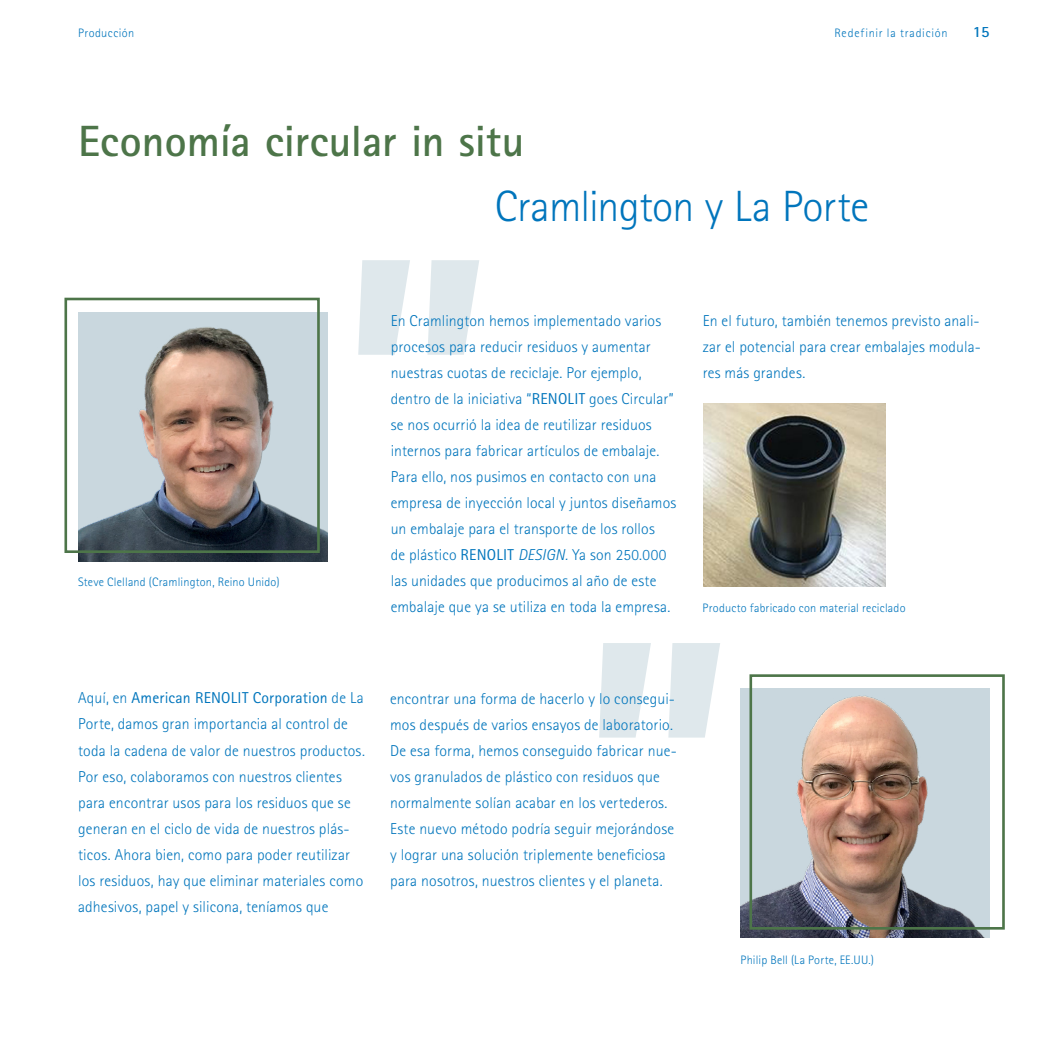
<style>
.page{position:relative;width:1042px;height:1042px;background:#fff}
.page>*{position:absolute;margin:0;border:0;box-sizing:border-box;transform-origin:0 0}
.t1{font:700 43.75px "Rotis Sans Serif Std";color:#4d7549}
.t2{font:300 43.75px "Rotis Sans Serif Std";letter-spacing:-.015em;color:#0075bc}
.t3{font:300 15.75px/26.1px "Rotis Sans Serif Std";letter-spacing:.01em;color:#0075bc}
.t4{font:700 15.75px "Rotis Sans Serif Std";color:#0075bc}
.t5{font:300 12.25px "Rotis Sans Serif Std";letter-spacing:.02em;color:#0075bc}
.t6{font:300 12.25px "Rotis Sans Serif Std";letter-spacing:.065em;color:#0075bc}
.s1{font-weight:400}
.s2{font-style:italic}
</style>
<div class="page">
<img style="left:79px;top:312px;width:249px;height:249px">
<img style="left:703px;top:404px;width:182px;height:182px">
<img style="left:740px;top:688px;width:250px;height:250px">
<div style="left:749px;top:674px;width:256px;height:255px;border:3px solid #4d7549"></div>
<div style="left:64px;top:298px;width:256px;height:255px;border:3px solid #4d7549"></div>
<svg style="left:599px;top:643px;width:121px;height:94px"></svg>
<svg style="left:358px;top:260px;width:121px;height:95px"></svg>
<p class="t5" style="left:78px;top:26px;width:58px">Producción</p>
<p class="t6" style="left:834px;top:26px;width:115px">Redefinir la tradición</p>
<p class="t4" style="left:973px;top:22px;width:18px">15</p>
<h1 class="t1" style="left:78px;top:114px;width:448px">Economía circular in situ</h1>
<p class="t5" style="left:78px;top:575px;width:203px">Steve Clelland (Cramlington, Reino Unido)</p>
<h1 class="t2" style="left:495px;top:182px;width:375px">Cramlington y La Porte</h1>
<p class="t3" style="left:391px;top:307px;width:287px">En Cramlington hemos implementado varios procesos para reducir residuos y aumentar nuestras cuotas de reciclaje. Por ejemplo, dentro de la iniciativa “<span class="s1">RENOLIT</span> goes Circular” se nos ocurrió la idea de reutilizar residuos internos para fabricar artículos de embalaje.<br>Para ello, nos pusimos en contacto con una empresa de inyección local y juntos diseñamos un embalaje para el transporte de los rollos<br>de plástico <span class="s1">RENOLIT</span> <span class="s2">DESIGN.</span> Ya son 250.000 las unidades que producimos al año de este embalaje que ya se utiliza en toda la empresa.</p>
<p class="t3" style="left:703px;top:308px;width:280px;text-align:justify">En el futuro, también tenemos previsto anali&shy;zar el potencial para crear embalajes modula&shy;res más grandes.</p>
<p class="t5" style="left:702px;top:601px;width:204px">Producto fabricado con material reciclado</p>
<p class="t3" style="left:78px;top:685px;width:288px">Aquí, en <span class="s1">American RENOLIT Corporation</span> de La Porte, damos gran importancia al control de toda la cadena de valor de nuestros productos.<br>Por eso, colaboramos con nuestros clientes para encontrar usos para los residuos que se generan en el ciclo de vida de nuestros plás&shy;ticos. Ahora bien, como para poder reutilizar los residuos, hay que eliminar materiales como adhesivos, papel y silicona, teníamos que</p>
<p class="t3" style="left:390px;top:685px;width:288px">encontrar una forma de hacerlo y lo consegui&shy;mos después de varios ensayos de laboratorio.<br>De esa forma, hemos conseguido fabricar nue&shy;vos granulados de plástico con residuos que normalmente solían acabar en los vertederos.<br>Este nuevo método podría seguir mejorándose y lograr una solución triplemente beneficiosa para nosotros, nuestros clientes y el planeta.</p>
<p class="t5" style="left:740px;top:952px;width:135px">Philip Bell (La Porte, EE.UU.)</p>
</div>
